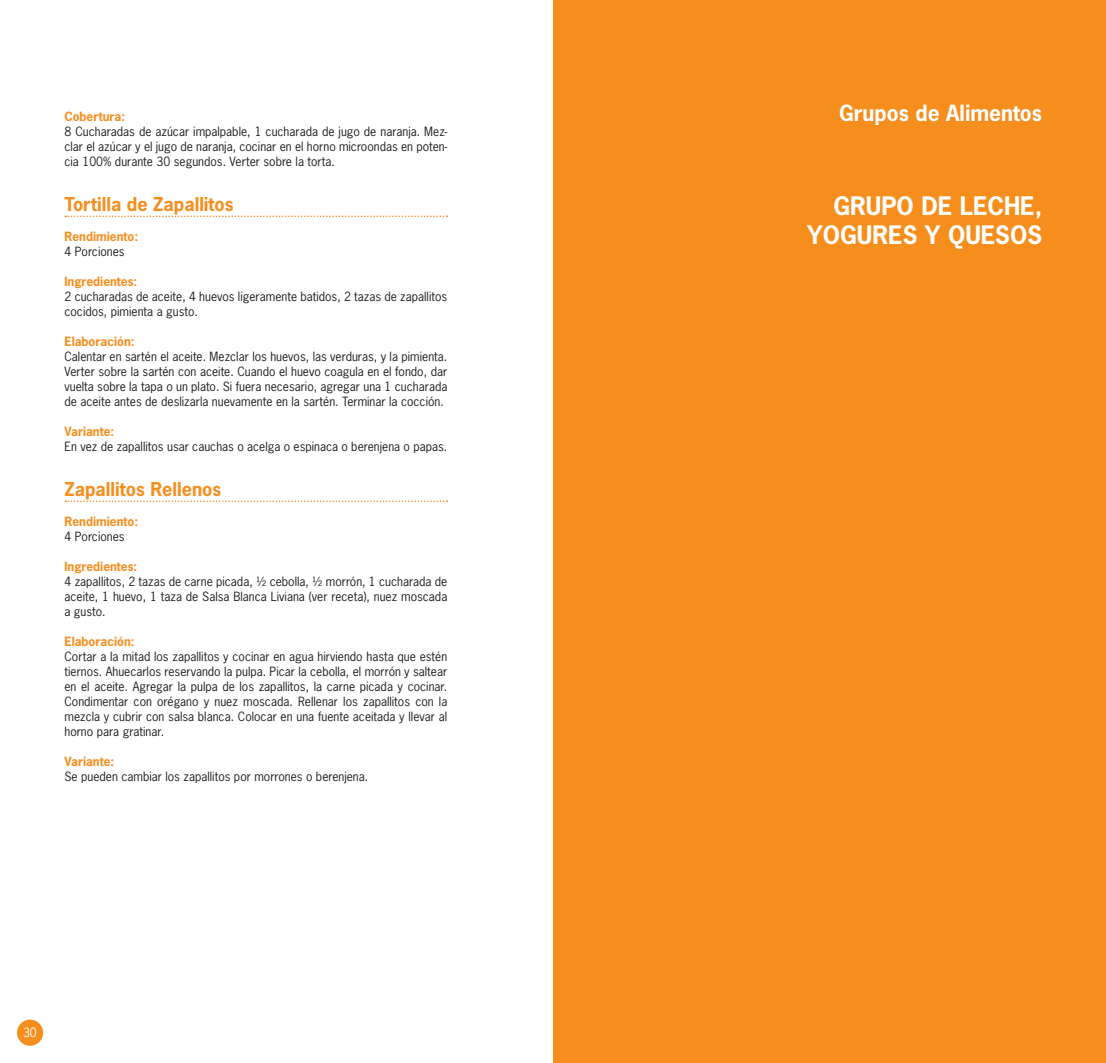
<style>
.page{position:relative;width:1106px;height:1063px;background:#fff}
.page>*{position:absolute;margin:0;border:0;box-sizing:border-box;transform-origin:0 0}
.t1{font:700 24px "News Gothic Std";color:#fff}
.t2{font:700 21px "News Gothic Std";color:#fff}
.t3{font:700 18px "News Gothic Std";color:#f68e1e}
.t4{font:12px/15px "News Gothic Std";color:#231f20;text-align:justify}
.t5{font:700 12px "News Gothic Std";color:#f68e1e}
.t6{font:12px "News Gothic Std";color:#fff}
</style>
<div class="page">
<div style="left:553px;top:0;width:553px;height:1063px;background:#f68e1e"></div>
<div style="left:17px;top:1020px;width:26px;height:26px;background:#f68e1e;border-radius:50%"></div>
<svg style="left:65px;top:216px;width:382px;height:1px"></svg>
<svg style="left:65px;top:501px;width:382px;height:1px"></svg>
<p class="t5" style="left:64px;top:109px;width:62px">Cobertura:</p>
<p class="t4" style="left:64px;top:124px;width:384px">8 Cucharadas de azúcar impalpable, 1 cucharada de jugo de naranja. Mez&shy;clar el azúcar y el jugo de naranja, cocinar en el horno microondas en poten&shy;cia 100% durante 30 segundos. Verter sobre la torta.</p>
<h3 class="t3" style="left:64px;top:193px;width:171px">Tortilla de Zapallitos</h3>
<p class="t5" style="left:64px;top:229px;width:75px">Rendimiento:</p>
<p class="t4" style="left:64px;top:244px;width:62px">4 Porciones</p>
<p class="t5" style="left:64px;top:274px;width:74px">Ingredientes:</p>
<p class="t4" style="left:64px;top:289px;width:384px">2 cucharadas de aceite, 4 huevos ligeramente batidos, 2 tazas de zapallitos cocidos, pimienta a gusto.</p>
<p class="t5" style="left:64px;top:334px;width:72px">Elaboración:</p>
<p class="t4" style="left:64px;top:349px;width:384px">Calentar en sartén el aceite. Mezclar los huevos, las verduras, y la pimienta.<br>Verter sobre la sartén con aceite. Cuando el huevo coagula en el fondo, dar vuelta sobre la tapa o un plato. Si fuera necesario, agregar una 1 cucharada de aceite antes de deslizarla nuevamente en la sartén. Terminar la cocción.</p>
<p class="t5" style="left:64px;top:424px;width:51px">Variante:</p>
<p class="t4" style="left:64px;top:439px;width:384px">En vez de zapallitos usar cauchas o acelga o espinaca o berenjena o papas.</p>
<h3 class="t3" style="left:64px;top:478px;width:158px">Zapallitos Rellenos</h3>
<p class="t5" style="left:64px;top:514px;width:75px">Rendimiento:</p>
<p class="t4" style="left:64px;top:529px;width:62px">4 Porciones</p>
<p class="t5" style="left:64px;top:559px;width:74px">Ingredientes:</p>
<p class="t4" style="left:64px;top:574px;width:384px">4 zapallitos, 2 tazas de carne picada, ½ cebolla, ½ morrón, 1 cucharada de aceite, 1 huevo, 1 taza de Salsa Blanca Liviana (ver receta), nuez moscada a gusto.</p>
<p class="t5" style="left:64px;top:634px;width:72px">Elaboración:</p>
<p class="t4" style="left:64px;top:649px;width:384px">Cortar a la mitad los zapallitos y cocinar en agua hirviendo hasta que estén tiernos. Ahuecarlos reservando la pulpa. Picar la cebolla, el morrón y saltear en el aceite. Agregar la pulpa de los zapallitos, la carne picada y cocinar.<br>Condimentar con orégano y nuez moscada. Rellenar los zapallitos con la mezcla y cubrir con salsa blanca. Colocar en una fuente aceitada y llevar al horno para gratinar.</p>
<p class="t5" style="left:64px;top:754px;width:51px">Variante:</p>
<p class="t4" style="left:64px;top:769px;width:305px">Se pueden cambiar los zapallitos por morrones o berenjena.</p>
<p class="t6" style="left:23px;top:1024px;width:15px">30</p>
<h2 class="t2" style="left:839px;top:99px;width:204px">Grupos de Alimentos</h2>
<h1 class="t1" style="left:833px;top:190px;width:34px">Grupo</h1>
<h1 class="t1" style="left:921px;top:190px;width:54px">de leche</h1>
<h1 class="t1" style="left:1034px;top:190px;width:9px">,</h1>
<h1 class="t1" style="left:807px;top:219px;width:17px">Yogures</h1>
<h1 class="t1" style="left:925px;top:219px;width:40px">y quesos</h1>
</div>
